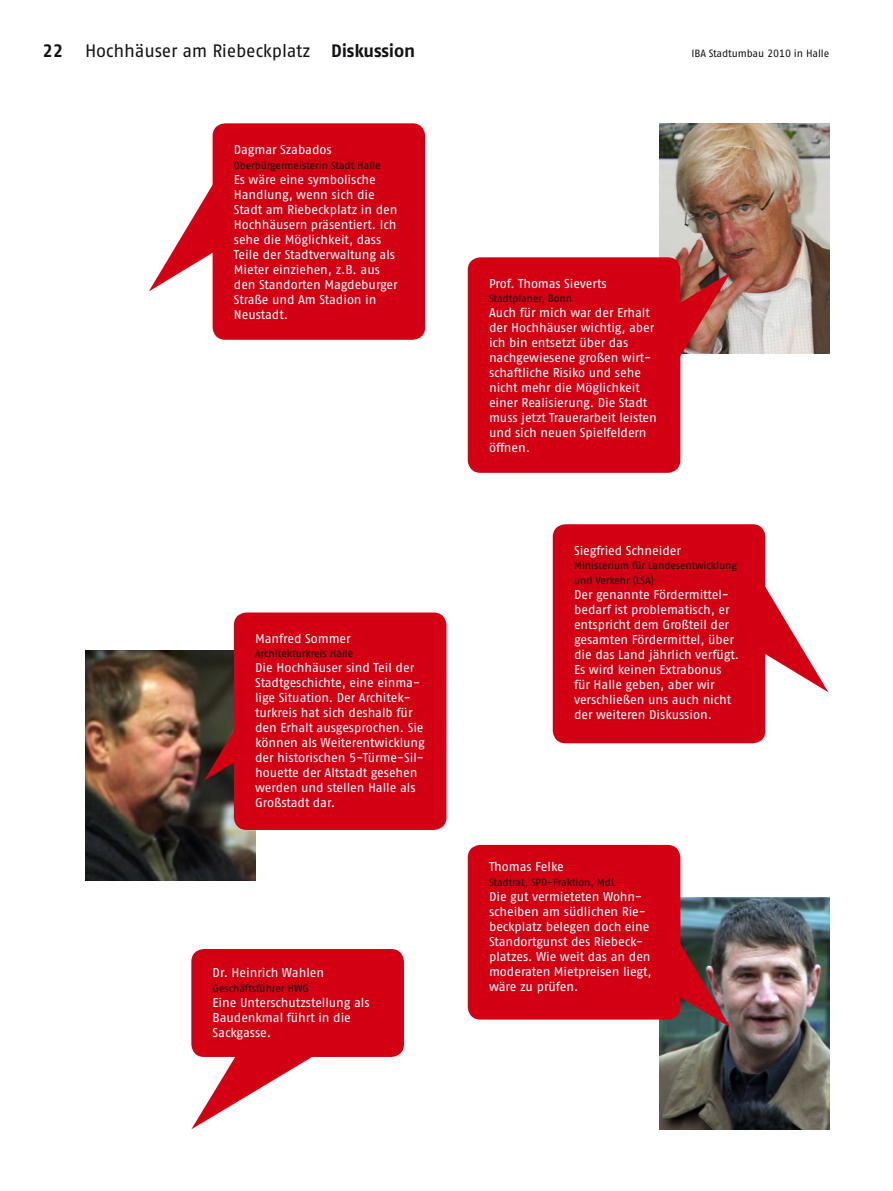
<style>
.page{position:relative;width:893px;height:1191px;background:#fff}
.page>*{position:absolute;margin:0;border:0;box-sizing:border-box;transform-origin:0 0}
.t1{font:18px "Fago No Regular Tf";letter-spacing:-.01em;color:#141215}
.t2{font:12.75px/15px "Fago No Regular Tf";letter-spacing:-.01em;color:#fff}
.t3{font:10.5px/15px "Fago No Regular Tf";letter-spacing:-.01em;color:#141215}
.s1{font-family:"Fago No Bold Tf"}
</style>
<div class="page">
<img style="left:85px;top:651px;width:170px;height:229px">
<img style="left:659px;top:898px;width:170px;height:231px">
<img style="left:645px;top:884px;width:86px;height:143px">
<svg style="left:204px;top:637px;width:30px;height:143px;background:#553d36"></svg>
<svg style="left:149px;top:148px;width:64px;height:143px"></svg>
<svg style="left:191px;top:1050px;width:121px;height:79px"></svg>
<svg style="left:765px;top:549px;width:63px;height:143px"></svg>
<div style="left:468px;top:845px;width:212px;height:174px;background:#d30014;border-radius:13px"></div>
<div style="left:234px;top:612px;width:212px;height:218px;background:#d30014;border-radius:13px"></div>
<div style="left:213px;top:123px;width:212px;height:217px;background:#d30014;border-radius:13px"></div>
<div style="left:191px;top:949px;width:213px;height:108px;background:#d30014;border-radius:13px"></div>
<div style="left:553px;top:524px;width:212px;height:219px;background:#d30014;border-radius:13px"></div>
<img style="left:659px;top:123px;width:170px;height:230px">
<img style="left:680px;top:272px;width:51px;height:144px">
<div style="left:468px;top:257px;width:212px;height:216px;background:#d30014;border-radius:13px"></div>
<h1 class="t1" style="left:43px;top:41px;width:374px"><span class="s1">22</span> Hochhäuser am Riebeckplatz <span class="s1">Diskussion</span></h1>
<p class="t3" style="left:692px;top:46px;width:139px">IBA Stadtumbau 2010 in Halle</p>
<p class="t2" style="left:234px;top:142px;width:99px">Dagmar Szabados</p>
<p class="t3" style="left:234px;top:158px;width:148px">Oberbürgermeisterin Stadt Halle</p>
<p class="t2" style="left:234px;top:172px;width:165px">Es wäre eine symbolische<br>Handlung, wenn sich die<br>Stadt am Riebeckplatz in den<br>Hochhäusern präsentiert. Ich sehe die Möglichkeit, dass<br>Teile der Stadtverwaltung als<br>Mieter einziehen, z.B. aus den Standorten Magdeburger<br>Straße und Am Stadion in<br>Neustadt.</p>
<p class="t2" style="left:255px;top:631px;width:97px">Manfred Sommer</p>
<p class="t3" style="left:255px;top:645px;width:100px">Architekturkreis Halle</p>
<p class="t2" style="left:255px;top:659px;width:171px">Die Hochhäuser sind Teil der<br>Stadtgeschichte, eine einma&shy;lige Situation. Der Architek&shy;turkreis hat sich deshalb für den Erhalt ausgesprochen. Sie können als Weiterentwicklung der historischen 5-Türme-Sil&shy;houette der Altstadt gesehen werden und stellen Halle als<br>Großstadt dar.</p>
<p class="t2" style="left:213px;top:964px;width:113px">Dr. Heinrich Wahlen</p>
<p class="t3" style="left:213px;top:980px;width:98px">Geschäftsführer HWG</p>
<p class="t2" style="left:213px;top:994px;width:159px">Eine Unterschutzstellung als<br>Baudenkmal führt in die<br>Sackgasse.</p>
<p class="t2" style="left:489px;top:276px;width:119px">Prof. Thomas Sieverts</p>
<p class="t3" style="left:489px;top:290px;width:85px">Stadtplaner, Bonn</p>
<p class="t2" style="left:489px;top:304px;width:169px">Auch für mich war der Erhalt der Hochhäuser wichtig, aber ich bin entsetzt über das nachgewiesene großen wirt&shy;schaftliche Risiko und sehe nicht mehr die Möglichkeit einer Realisierung. Die Stadt muss jetzt Trauerarbeit leisten und sich neuen Spielfeldern öffnen.</p>
<p class="t2" style="left:574px;top:543px;width:108px">Siegfried Schneider</p>
<p class="t3" style="left:574px;top:557px;width:164px">Ministerium für Landesentwicklung und Verkehr (LSA)</p>
<p class="t2" style="left:574px;top:586px;width:167px">Der genannte Fördermittel&shy;bedarf ist problematisch, er entspricht dem Großteil der gesamten Fördermittel, über die das Land jährlich verfügt.<br>Es wird keinen Extrabonus für Halle geben, aber wir verschließen uns auch nicht der weiteren Diskussion.</p>
<p class="t2" style="left:489px;top:859px;width:76px">Thomas Felke</p>
<p class="t3" style="left:489px;top:875px;width:128px">Stadtrat, SPD-Fraktion, MdL</p>
<p class="t2" style="left:489px;top:889px;width:164px">Die gut vermieteten Wohn&shy;scheiben am südlichen Rie&shy;beckplatz belegen doch eine<br>Standortgunst des Riebeck&shy;platzes. Wie weit das an den moderaten Mietpreisen liegt, wäre zu prüfen.</p>
</div>
